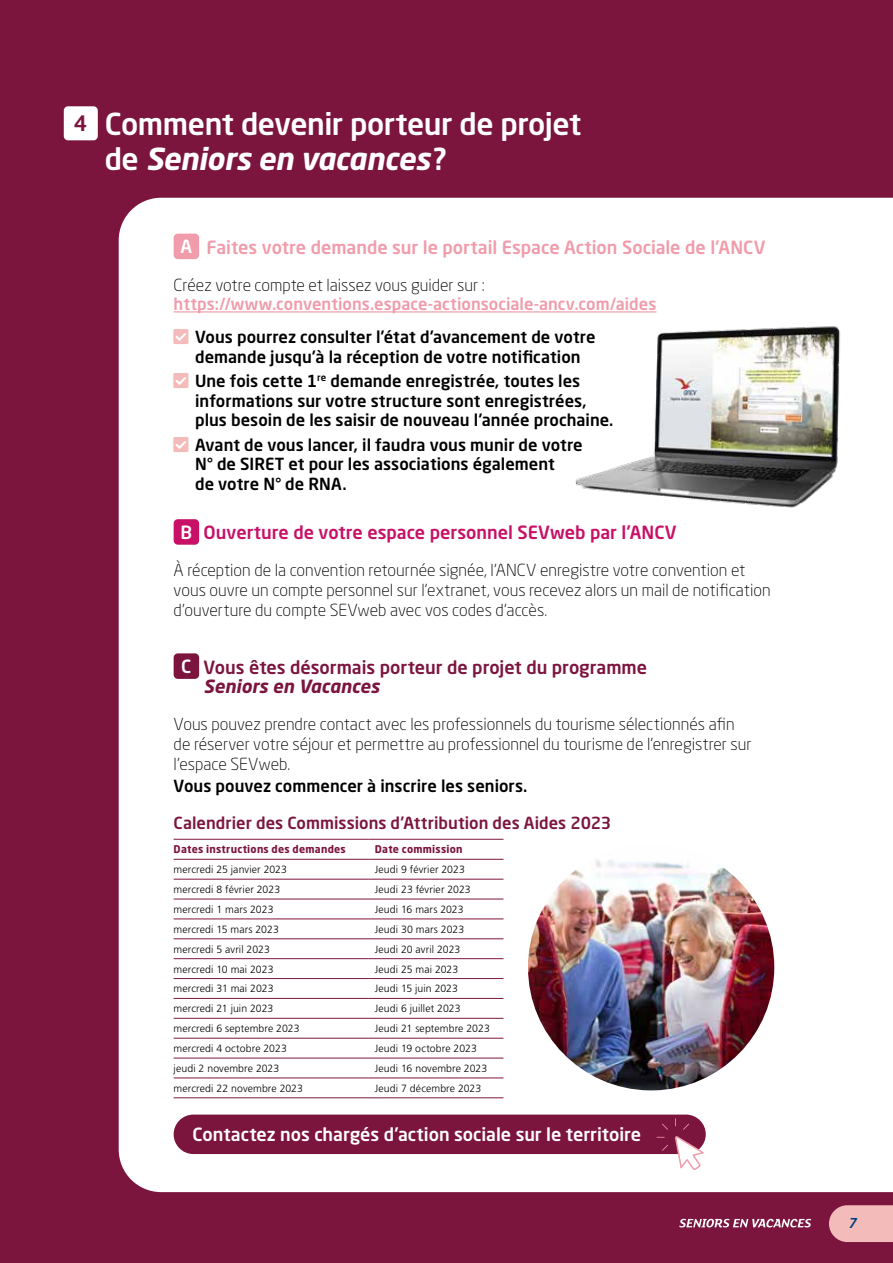
<style>
.page{position:relative;width:893px;height:1263px;background:#7c153e}
.page>*{position:absolute;margin:0;border:0;box-sizing:border-box;transform-origin:0 0}
.t1{font:500 30px/34.5px "Neo Sans Pro";letter-spacing:-.015em;color:#fff}
.t2{font:500 18px/19.5px "Neo Sans Pro";color:#7c153e}
.t3{font:500 18px "Neo Sans Pro";color:#f09caa}
.t4{font:500 18px "Neo Sans Pro";color:#fff}
.t5{font:500 18px "Neo Sans Pro";color:#c71066}
.t6{font:300 16.5px/19.8px "Neo Sans Pro";color:#000}
.t7{font:500 16.5px/19.8px "Neo Sans Pro";color:#000}
.t8{font:500 16.5px "Neo Sans Pro";letter-spacing:.005em;color:#f09caa}
.t9{font:500 16.5px "Neo Sans Pro";letter-spacing:.005em;color:#7c153e}
.t10{font:italic 500 13.5px "Neo Sans Pro";color:#003d7c}
.t11{font:300 10.5px "Frutiger LT Std";letter-spacing:.01em;color:#000}
.t12{font:700 10.5px "Neo Sans Pro";letter-spacing:.02em;color:#7c153e}
.s1{font-size:21px;color:#7c153e}
.s2{font-weight:700;font-style:italic}
.s3{color:#fff}
</style>
<div class="page">
<div style="left:64px;top:106px;width:34px;height:34px;background:#fff;border-radius:4px"></div>
<div style="left:119px;top:198px;width:774px;height:994px;background:#fff"></div>
<hr style="left:174px;top:311px;width:482px;height:1px;background:#f09caa">
<div style="left:174px;top:234px;width:25px;height:25px;background:#f09caa;border-radius:4px"></div>
<div style="left:174px;top:519px;width:25px;height:26px;background:#c71066;border-radius:4px"></div>
<div style="left:174px;top:653px;width:25px;height:26px;background:#7c153e;border-radius:4px"></div>
<div style="left:174px;top:840px;width:329px;height:257px;background:#fff"></div>
<hr style="left:174px;top:839px;width:195px;height:1px;background:#7c153e">
<hr style="left:369px;top:839px;width:134px;height:1px;background:#7c153e">
<hr style="left:174px;top:859px;width:195px;height:1px;background:#7c153e">
<hr style="left:369px;top:859px;width:134px;height:1px;background:#7c153e">
<hr style="left:174px;top:879px;width:195px;height:1px;background:#7c153e">
<hr style="left:369px;top:879px;width:134px;height:1px;background:#7c153e">
<hr style="left:174px;top:899px;width:195px;height:1px;background:#7c153e">
<hr style="left:369px;top:899px;width:134px;height:1px;background:#7c153e">
<hr style="left:174px;top:919px;width:195px;height:1px;background:#7c153e">
<hr style="left:369px;top:919px;width:134px;height:1px;background:#7c153e">
<hr style="left:174px;top:938px;width:195px;height:1px;background:#7c153e">
<hr style="left:369px;top:938px;width:134px;height:1px;background:#7c153e">
<hr style="left:174px;top:958px;width:195px;height:1px;background:#7c153e">
<hr style="left:369px;top:958px;width:134px;height:1px;background:#7c153e">
<hr style="left:174px;top:978px;width:195px;height:1px;background:#7c153e">
<hr style="left:369px;top:978px;width:134px;height:1px;background:#7c153e">
<hr style="left:174px;top:998px;width:195px;height:1px;background:#7c153e">
<hr style="left:369px;top:998px;width:134px;height:1px;background:#7c153e">
<hr style="left:174px;top:1018px;width:195px;height:1px;background:#7c153e">
<hr style="left:369px;top:1018px;width:134px;height:1px;background:#7c153e">
<hr style="left:174px;top:1038px;width:195px;height:1px;background:#7c153e">
<hr style="left:369px;top:1038px;width:134px;height:1px;background:#7c153e">
<hr style="left:174px;top:1058px;width:195px;height:1px;background:#7c153e">
<hr style="left:369px;top:1058px;width:134px;height:1px;background:#7c153e">
<hr style="left:174px;top:1078px;width:195px;height:1px;background:#7c153e">
<hr style="left:369px;top:1078px;width:134px;height:1px;background:#7c153e">
<hr style="left:174px;top:1097px;width:195px;height:1px;background:#7c153e">
<hr style="left:369px;top:1097px;width:134px;height:1px;background:#7c153e">
<img style="left:552px;top:307px;width:325px;height:218px">
<div style="left:174px;top:1114px;width:532px;height:40px;background:#7c153e;border-radius:20px"></div>
<svg style="left:674px;top:1118px;width:33px;height:53px"></svg>
<svg style="left:829px;top:1205px;width:64px;height:37px"></svg>
<svg style="left:679px;top:1219px;width:132px;height:8px"></svg>
<img style="left:528px;top:844px;width:246px;height:246px;border-radius:123px">
<svg style="left:174px;top:329px;width:15px;height:15px"></svg>
<svg style="left:174px;top:373px;width:15px;height:15px"></svg>
<svg style="left:174px;top:436px;width:15px;height:16px"></svg>
<h1 class="t1" style="left:105px;top:106px;width:478px;text-indent:-31px"><span class="s1">4</span> Comment devenir porteur de projet de <span class="s2">Seniors en vacances</span>?</h1>
<h2 class="t3" style="left:181px;top:236px;width:586px"><span class="s3">A</span> Faites votre demande sur le portail Espace Action Sociale de l’ANCV</h2>
<h3 class="t6" style="left:174px;top:275px;width:313px">Créez votre compte et laissez vous guider sur :</h3>
<h3 class="t8" style="left:174px;top:294px;width:484px">https://www.conventions.espace-actionsociale-ancv.com/aides</h3>
<h3 class="t7" style="left:195px;top:327px;width:402px">Vous pourrez consulter l’état d’avancement de votre demande jusqu’à la réception de votre notification</h3>
<h3 class="t7" style="left:195px;top:370px;width:420px">Une fois cette 1<sup>re</sup> demande enregistrée, toutes les informations sur votre structure sont enregistrées, plus besoin de les saisir de nouveau l’année prochaine.</h3>
<h3 class="t7" style="left:195px;top:434px;width:389px">Avant de vous lancer, il faudra vous munir de votre<br>N° de SIRET et pour les associations également<br>de votre N° de RNA.</h3>
<h2 class="t5" style="left:181px;top:521px;width:498px"><span class="s3">B</span> Ouverture de votre espace personnel SEVweb par l’ANCV</h2>
<h3 class="t6" style="left:174px;top:560px;width:598px">À réception de la convention retournée signée, l’ANCV enregistre votre convention et vous ouvre un compte personnel sur l’extranet, vous recevez alors un mail de notification d’ouverture du compte SEVweb avec vos codes d’accès.</h3>
<h2 class="t2" style="left:204px;top:657px;width:445px;text-indent:-22px"><span class="s3">C</span> Vous êtes désormais porteur de projet du programme<br><span class="s2">Seniors en Vacances</span></h2>
<h3 class="t6" style="left:174px;top:714px;width:579px">Vous pouvez prendre contact avec les professionnels du tourisme sélectionnés afin de réserver votre séjour et permettre au professionnel du tourisme de l’enregistrer sur l’espace SEVweb.</h3>
<h3 class="t7" style="left:174px;top:776px;width:355px">Vous pouvez commencer à inscrire les seniors.</h3>
<h3 class="t9" style="left:174px;top:812px;width:439px">Calendrier des Commissions d'Attribution des Aides 2023</h3>
<p class="t12" style="left:174px;top:843px;width:174px">Dates instructions des demandes</p>
<p class="t12" style="left:375px;top:843px;width:89px">Date commission</p>
<p class="t11" style="left:174px;top:863px;width:115px">mercredi 25 janvier 2023</p>
<p class="t11" style="left:375px;top:863px;width:91px">Jeudi 9 février 2023</p>
<p class="t11" style="left:174px;top:883px;width:108px">mercredi 8 février 2023</p>
<p class="t11" style="left:375px;top:883px;width:97px">Jeudi 23 février 2023</p>
<p class="t11" style="left:174px;top:903px;width:101px">mercredi 1 mars 2023</p>
<p class="t11" style="left:375px;top:903px;width:90px">Jeudi 16 mars 2023</p>
<p class="t11" style="left:174px;top:923px;width:107px">mercredi 15 mars 2023</p>
<p class="t11" style="left:375px;top:923px;width:91px">Jeudi 30 mars 2023</p>
<p class="t11" style="left:174px;top:943px;width:98px">mercredi 5 avril 2023</p>
<p class="t11" style="left:375px;top:943px;width:87px">Jeudi 20 avril 2023</p>
<p class="t11" style="left:174px;top:963px;width:101px">mercredi 10 mai 2023</p>
<p class="t11" style="left:375px;top:963px;width:85px">Jeudi 25 mai 2023</p>
<p class="t11" style="left:174px;top:983px;width:101px">mercredi 31 mai 2023</p>
<p class="t11" style="left:375px;top:983px;width:85px">Jeudi 15 juin 2023</p>
<p class="t11" style="left:174px;top:1003px;width:101px">mercredi 21 juin 2023</p>
<p class="t11" style="left:375px;top:1003px;width:87px">Jeudi 6 juillet 2023</p>
<p class="t11" style="left:174px;top:1023px;width:128px">mercredi 6 septembre 2023</p>
<p class="t11" style="left:375px;top:1023px;width:116px">Jeudi 21 septembre 2023</p>
<p class="t11" style="left:174px;top:1042px;width:115px">mercredi 4 octobre 2023</p>
<p class="t11" style="left:375px;top:1042px;width:104px">Jeudi 19 octobre 2023</p>
<p class="t11" style="left:174px;top:1062px;width:107px">jeudi 2 novembre 2023</p>
<p class="t11" style="left:375px;top:1062px;width:114px">Jeudi 16 novembre 2023</p>
<p class="t11" style="left:174px;top:1082px;width:131px">mercredi 22 novembre 2023</p>
<p class="t11" style="left:375px;top:1082px;width:108px">Jeudi 7 décembre 2023</p>
<h2 class="t4" style="left:192px;top:1123px;width:450px">Contactez nos chargés d'action sociale sur le territoire</h2>
<p class="t10" style="left:848px;top:1214px;width:10px">7</p>
</div>
